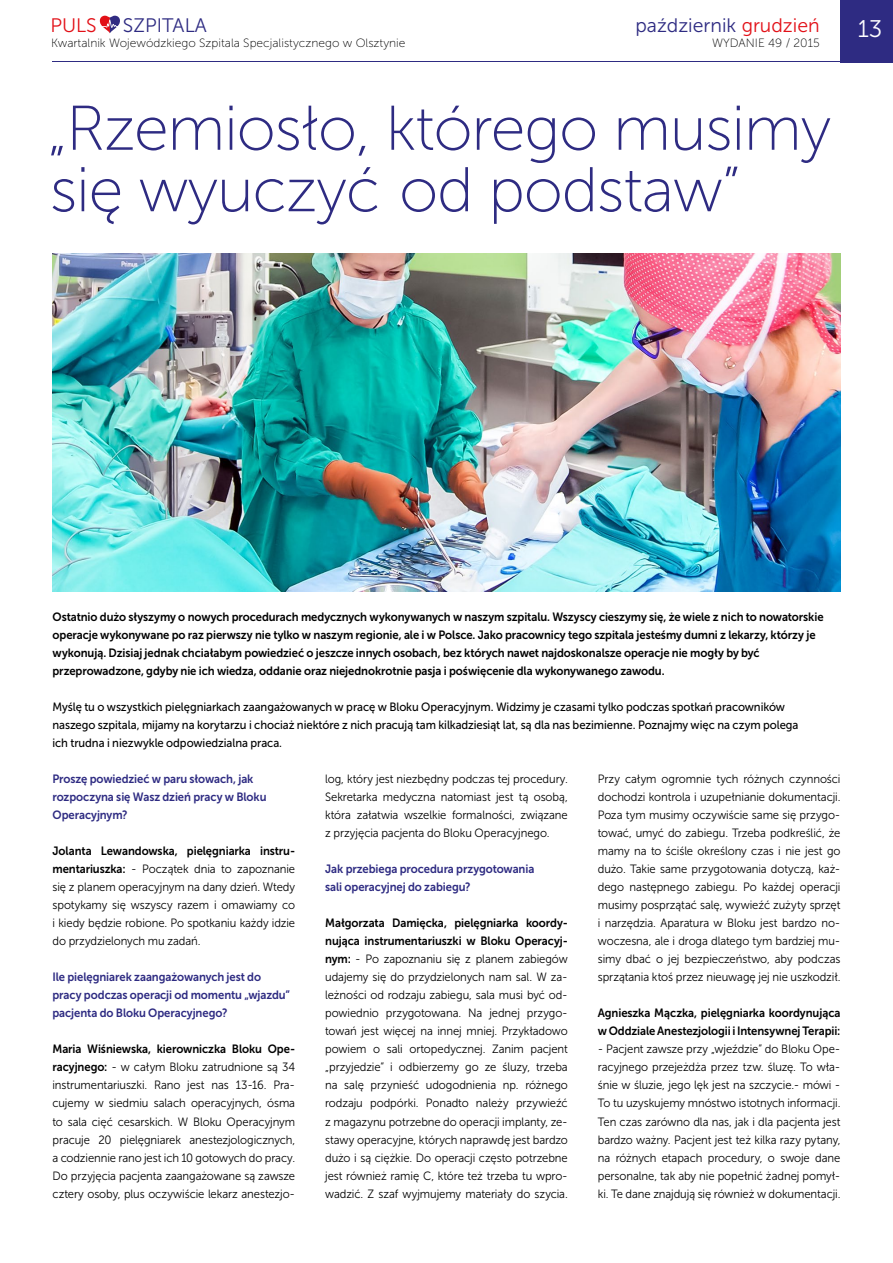
<style>
.page{position:relative;width:893px;height:1263px;background:#fff}
.page>*{position:absolute;margin:0;border:0;box-sizing:border-box;transform-origin:0 0}
.t1{font:63px/61.5px "Museo Sans 100";letter-spacing:-.02em;color:#2e2b82}
.t2{font:24px "Museo Sans 300";color:#fff}
.t3{font:19.5px "Museo Sans 300";color:#2e2b82}
.t4{font:19.5px "Museo Sans 300";color:#e21017}
.t5{font:12px/18px "Museo Sans 300";letter-spacing:-.005em;color:#000;text-align:justify;scale:.94 1}
.t6{font:12px/18px "Museo Sans 700";letter-spacing:-.01em;color:#000;scale:.94 1}
.t7{font:12px/18px "Museo Sans 500";letter-spacing:-.005em;color:#000;scale:.94 1}
.t8{font:12px/18px "Museo Sans 700";letter-spacing:-.005em;color:#2e2b82;scale:.94 1}
.t9{font:12px "Museo Sans 100";color:#000}
.s1{color:#e21017}
.s2{font-family:"Museo Sans 700"}
</style>
<div class="page">
<div style="left:840px;top:0;width:53px;height:62px;background:#2e2b82"></div>
<hr style="left:52px;top:61px;width:841px;height:1px;background:#2e2b82">
<svg style="left:100px;top:16px;width:20px;height:17px"></svg>
<img style="left:53px;top:254px;width:787px;height:337px">
<h3 class="t4" style="left:50px;top:14px;width:48px">PULS</h3>
<h3 class="t3" style="left:123px;top:14px;width:85px">SZPITALA</h3>
<h2 class="t2" style="left:858px;top:16px;width:26px">13</h2>
<p class="t9" style="left:51px;top:36px;width:356px">Kwartalnik Wojewódzkiego Szpitala Specjalistycznego w Olsztynie</p>
<h3 class="t3" style="left:635px;top:14px;width:186px">październik <span class="s1">grudzień</span></h3>
<p class="t9" style="left:712px;top:36px;width:109px">WYDANIE 49 / 2015</p>
<h1 class="t1" style="left:47px;top:98px;width:786px">„Rzemiosło, którego musimy się wyuczyć od podstaw”</h1>
<p class="t6" style="left:52px;top:608px;width:822px">Ostatnio dużo słyszymy o nowych procedurach medycznych wykonywanych w naszym szpitalu. Wszyscy cieszymy się, że wiele z nich to nowatorskie operacje wykonywane po raz pierwszy nie tylko w naszym regionie, ale i w Polsce. Jako pracownicy tego szpitala jesteśmy dumni z lekarzy, którzy je wykonują. Dzisiaj jednak chciałabym powiedzieć o jeszcze innych osobach, bez których nawet najdoskonalsze operacje nie mogły by być przeprowadzone, gdyby nie ich wiedza, oddanie oraz niejednokrotnie pasja i poświęcenie dla wykonywanego zawodu.</p>
<p class="t7" style="left:52px;top:698px;width:795px">Myślę tu o wszystkich pielęgniarkach zaangażowanych w pracę w Bloku Operacyjnym. Widzimy je czasami tylko podczas spotkań pracowników naszego szpitala, mijamy na korytarzu i chociaż niektóre z nich pracują tam kilkadziesiąt lat, są dla nas bezimienne. Poznajmy więc na czym polega ich trudna i niezwykle odpowiedzialna praca.</p>
<p class="t8" style="left:52px;top:770px;width:229px">Proszę powiedzieć w paru słowach, jak rozpoczyna się Wasz dzień pracy w Bloku<br>Operacyjnym?</p>
<p class="t6" style="left:52px;top:842px;width:260px">Jolanta Lewandowska, pielęgniarka instru-</p>
<p class="t5" style="left:52px;top:860px;width:260px"><span class="s2">mentariuszka:</span> - Początek dnia to zapoznanie się z planem operacyjnym na dany dzień. Wtedy spotykamy się wszyscy razem i omawiamy co i kiedy będzie robione. Po spotkaniu każdy idzie do przydzielonych mu zadań.</p>
<p class="t8" style="left:52px;top:968px;width:254px">Ile pielęgniarek zaangażowanych jest do pracy podczas operacji od momentu „wjazdu” pacjenta do Bloku Operacyjnego?</p>
<p class="t6" style="left:52px;top:1040px;width:260px">Maria Wiśniewska, kierowniczka Bloku Ope-</p>
<p class="t5" style="left:52px;top:1058px;width:260px"><span class="s2">racyjnego:</span> - w całym Bloku zatrudnione są 34 instrumentariuszki. Rano jest nas 13-16. Pra&shy;cujemy w siedmiu salach operacyjnych, ósma to sala cięć cesarskich. W Bloku Operacyjnym pracuje 20 pielęgniarek anestezjologicznych, a codziennie rano jest ich 10 gotowych do pracy.<br>Do przyjęcia pacjenta zaangażowane są zawsze cztery osoby, plus oczywiście lekarz anestezjo-</p>
<p class="t5" style="left:325px;top:770px;width:260px">log, który jest niezbędny podczas tej procedury.<br>Sekretarka medyczna natomiast jest tą osobą, która załatwia wszelkie formalności, związane z przyjęcia pacjenta do Bloku Operacyjnego.</p>
<p class="t8" style="left:325px;top:860px;width:224px">Jak przebiega procedura przygotowania sali operacyjnej do zabiegu?</p>
<p class="t6" style="left:325px;top:914px;width:260px">Małgorzata Damięcka, pielęgniarka koordy&shy;nująca instrumentariuszki w Bloku Operacyj-</p>
<p class="t5" style="left:325px;top:950px;width:260px"><span class="s2">nym:</span> - Po zapoznaniu się z planem zabiegów udajemy się do przydzielonych nam sal. W za&shy;leżności od rodzaju zabiegu, sala musi być od&shy;powiednio przygotowana. Na jednej przygo&shy;towań jest więcej na innej mniej. Przykładowo powiem o sali ortopedycznej. Zanim pacjent „przyjedzie” i odbierzemy go ze śluzy, trzeba na salę przynieść udogodnienia np. różnego rodzaju podpórki. Ponadto należy przywieźć z magazynu potrzebne do operacji implanty, ze&shy;stawy operacyjne, których naprawdę jest bardzo dużo i są ciężkie. Do operacji często potrzebne jest również ramię C, które też trzeba tu wpro&shy;wadzić. Z szaf wyjmujemy materiały do szycia.</p>
<p class="t5" style="left:598px;top:770px;width:260px">Przy całym ogromnie tych różnych czynności dochodzi kontrola i uzupełnianie dokumentacji.<br>Poza tym musimy oczywiście same się przygo&shy;tować, umyć do zabiegu. Trzeba podkreślić, że mamy na to ściśle określony czas i nie jest go dużo. Takie same przygotowania dotyczą, każ&shy;dego następnego zabiegu. Po każdej operacji musimy posprzątać salę, wywieźć zużyty sprzęt i narzędzia. Aparatura w Bloku jest bardzo no&shy;woczesna, ale i droga dlatego tym bardziej mu&shy;simy dbać o jej bezpieczeństwo, aby podczas sprzątania ktoś przez nieuwagę jej nie uszkodził.</p>
<p class="t6" style="left:598px;top:1004px;width:260px">Agnieszka Mączka, pielęgniarka koordynująca w Oddziale Anestezjologii i Intensywnej Terapii:</p>
<p class="t5" style="left:598px;top:1040px;width:260px">- Pacjent zawsze przy „wjeździe” do Bloku Ope&shy;racyjnego przejeżdża przez tzw. śluzę. To wła&shy;śnie w śluzie, jego lęk jest na szczycie.- mówi - To tu uzyskujemy mnóstwo istotnych informacji.<br>Ten czas zarówno dla nas, jak i dla pacjenta jest bardzo ważny. Pacjent jest też kilka razy pytany, na różnych etapach procedury, o swoje dane personalne, tak aby nie popełnić żadnej pomył&shy;ki. Te dane znajdują się również w dokumentacji.</p>
</div>
